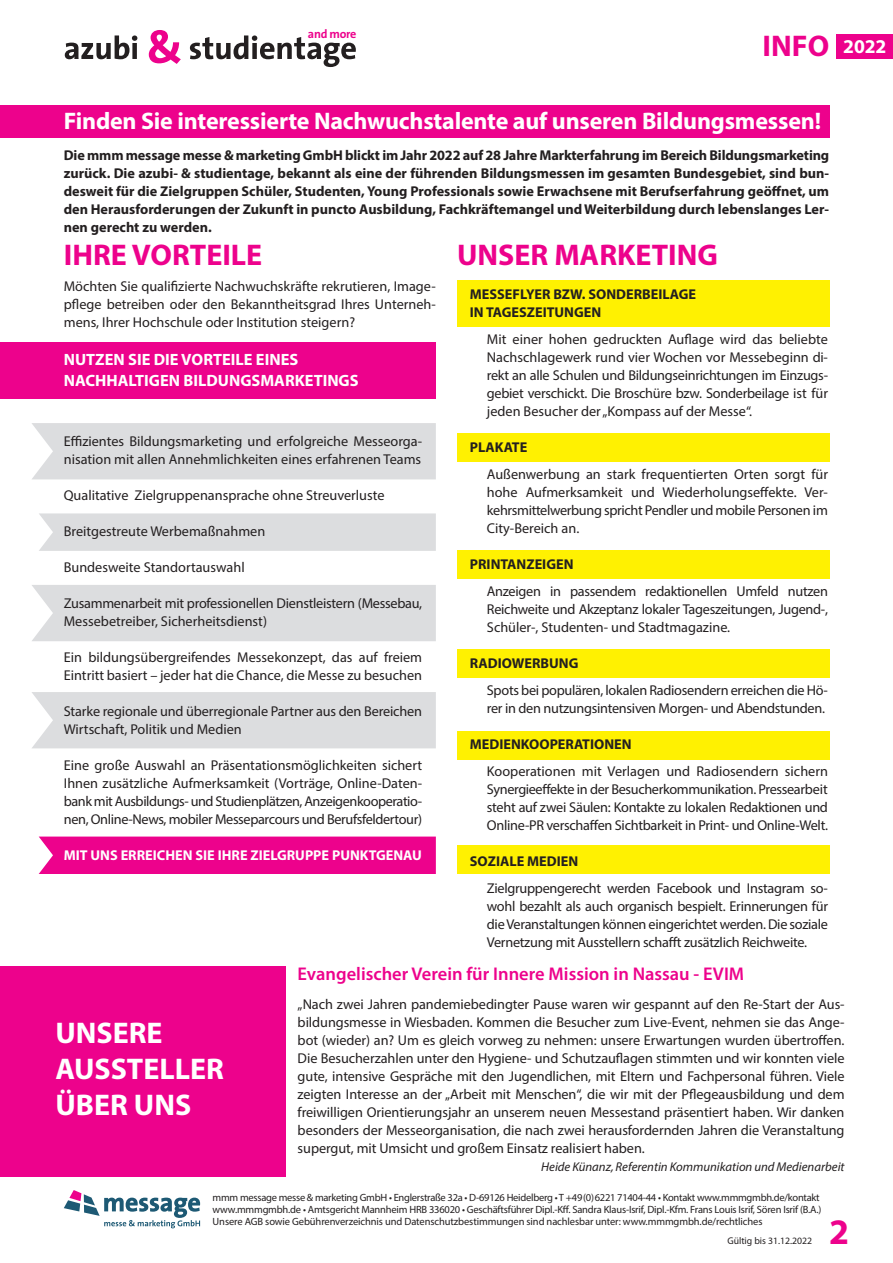
<style>
.page{position:relative;width:893px;height:1263px;background:#fff}
.page>*{position:absolute;margin:0;border:0;box-sizing:border-box;transform-origin:0 0}
.t1{font:700 36px "Myriad Pro";color:#ed028c}
.t2{font:700 30px "Myriad Pro";color:#ed028c}
.t3{font:700 30px/36px "Myriad Pro";color:#fff}
.t4{font:700 24px "Myriad Pro";letter-spacing:-.01em;color:#fff}
.t5{font:700 19.5px "Myriad Pro";color:#fff}
.t6{font:600 18.45px "Myriad Pro";color:#ed028c}
.t7{font:700 16.35px/20.7px "Myriad Pro";color:#fff}
.t8{font:14.25px/18px "Myriad Pro";letter-spacing:-.005em;color:#231f20;text-align:justify}
.t9{font:700 14.25px/18px "Myriad Pro";color:#231f20;text-align:justify}
.t10{font:700 14.25px "Myriad Pro";color:#fff}
.t11{font:italic 12.75px "Myriad Pro";color:#231f20}
.t12{font:700 12.15px "The Sans";letter-spacing:-.025em;color:#ed028c}
.t13{font:10.5px/12px "Myriad Pro";letter-spacing:-.02em;color:#231f20}
.t14{font:9.75px "Myriad Pro";color:#231f20}
</style>
<div class="page">
<svg style="left:64px;top:1190px;width:136px;height:38px"></svg>
<svg style="left:65px;top:35px;width:72px;height:24px"></svg>
<svg style="left:149px;top:30px;width:32px;height:34px"></svg>
<svg style="left:190px;top:35px;width:166px;height:32px"></svg>
<div style="left:836px;top:34px;width:57px;height:24px;background:#ed028c"></div>
<div style="left:0;top:105px;width:829px;height:33px;background:#ed028c"></div>
<div style="left:457px;top:845px;width:372px;height:29px;background:#fff101"></div>
<div style="left:39px;top:836px;width:397px;height:38px;background:#ed028c"></div>
<div style="left:32px;top:692px;width:404px;height:56px;background:#dcdddf"></div>
<div style="left:32px;top:585px;width:404px;height:56px;background:#dcdddf"></div>
<div style="left:39px;top:513px;width:397px;height:38px;background:#dcdddf"></div>
<div style="left:32px;top:423px;width:404px;height:56px;background:#dcdddf"></div>
<div style="left:457px;top:550px;width:372px;height:29px;background:#fff101"></div>
<div style="left:457px;top:649px;width:372px;height:29px;background:#fff101"></div>
<div style="left:457px;top:731px;width:372px;height:28px;background:#fff101"></div>
<div style="left:457px;top:433px;width:372px;height:29px;background:#fff101"></div>
<div style="left:0;top:343px;width:436px;height:56px;background:#ed028c"></div>
<div style="left:0;top:966px;width:285px;height:211px;background:#ed028c"></div>
<div style="left:457px;top:281px;width:372px;height:46px;background:#fff101"></div>
<p class="t12" style="left:308px;top:24px;width:50px">and more</p>
<h2 class="t2" style="left:763px;top:27px;width:68px">INFO</h2>
<h3 class="t5" style="left:843px;top:33px;width:45px">2022</h3>
<h3 class="t4" style="left:64px;top:105px;width:759px">Finden Sie interessierte Nachwuchstalente auf unseren Bildungsmessen!</h3>
<p class="t9" style="left:64px;top:145px;width:767px">Die mmm message messe &amp; marketing GmbH blickt im Jahr 2022 auf 28 Jahre Markterfahrung im Bereich Bildungsmarketing zurück. Die azubi- &amp; studientage, bekannt als eine der führenden Bildungsmessen im gesamten Bundesgebiet, sind bun&shy;desweit für die Zielgruppen Schüler, Studenten, Young Professionals sowie Erwachsene mit Berufserfahrung geöffnet, um den Herausforderungen der Zukunft in puncto Ausbildung, Fachkräftemangel und Weiterbildung durch lebenslanges Ler&shy;nen gerecht zu werden.</p>
<h2 class="t2" style="left:64px;top:235px;width:200px">IHRE VORTEILE</h2>
<p class="t8" style="left:64px;top:277px;width:374px">Möchten Sie qualifizierte Nachwuchskräfte rekrutieren, Image&shy;pflege betreiben oder den Bekanntheitsgrad Ihres Unterneh&shy;mens, Ihrer Hochschule oder Institution steigern?</p>
<p class="t7" style="left:64px;top:349px;width:296px">NUTZEN SIE DIE VORTEILE EINES<br>NACHHALTIGEN BILDUNGSMARKETINGS</p>
<p class="t8" style="left:64px;top:432px;width:360px">Effizientes Bildungsmarketing und erfolgreiche Messeorga&shy;nisation mit allen Annehmlichkeiten eines erfahrenen Teams</p>
<p class="t8" style="left:64px;top:486px;width:322px">Qualitative Zielgruppenansprache ohne Streuverluste</p>
<p class="t8" style="left:64px;top:522px;width:203px">Breitgestreute Werbemaßnahmen</p>
<p class="t8" style="left:64px;top:558px;width:182px">Bundesweite Standortauswahl</p>
<p class="t8" style="left:64px;top:594px;width:360px">Zusammenarbeit mit professionellen Dienstleistern (Messebau,<br>Messebetreiber, Sicherheitsdienst)</p>
<p class="t8" style="left:64px;top:648px;width:360px">Ein bildungsübergreifendes Messekonzept, das auf freiem<br>Eintritt basiert – jeder hat die Chance, die Messe zu besuchen</p>
<p class="t8" style="left:64px;top:702px;width:360px">Starke regionale und überregionale Partner aus den Bereichen<br>Wirtschaft, Politik und Medien</p>
<p class="t8" style="left:64px;top:756px;width:360px">Eine große Auswahl an Präsentationsmöglichkeiten sichert Ihnen zusätzliche Aufmerksamkeit (Vorträge, Online-Daten&shy;bank mit Ausbildungs- und Studienplätzen, Anzeigenkooperatio&shy;nen, Online-News, mobiler Messeparcours und Berufsfeldertour)</p>
<p class="t10" style="left:64px;top:846px;width:360px">MIT UNS ERREICHEN SIE IHRE ZIELGRUPPE PUNKTGENAU</p>
<h2 class="t2" style="left:457px;top:235px;width:262px">UNSER MARKETING</h2>
<p class="t9" style="left:470px;top:285px;width:228px">MESSEFLYER BZW. SONDERBEILAGE<br>IN TAGESZEITUNGEN</p>
<p class="t8" style="left:487px;top:330px;width:343px">Mit einer hohen gedruckten Auflage wird das beliebte Nachschlagewerk rund vier Wochen vor Messebeginn di&shy;rekt an alle Schulen und Bildungseinrichtungen im Einzugs&shy;gebiet verschickt. Die Broschüre bzw. Sonderbeilage ist für jeden Besucher der „Kompass auf der Messe“.</p>
<p class="t9" style="left:470px;top:438px;width:59px">PLAKATE</p>
<p class="t8" style="left:487px;top:465px;width:343px">Außenwerbung an stark frequentierten Orten sorgt für hohe Aufmerksamkeit und Wiederholungseffekte. Ver&shy;kehrsmittelwerbung spricht Pendler und mobile Personen im City-Bereich an.</p>
<p class="t9" style="left:470px;top:555px;width:105px">PRINTANZEIGEN</p>
<p class="t8" style="left:487px;top:582px;width:343px">Anzeigen in passendem redaktionellen Umfeld nutzen Reichweite und Akzeptanz lokaler Tageszeitungen, Jugend-, Schüler-, Studenten- und Stadtmagazine.</p>
<p class="t9" style="left:470px;top:654px;width:110px">RADIOWERBUNG</p>
<p class="t8" style="left:487px;top:681px;width:343px">Spots bei populären, lokalen Radiosendern erreichen die Hö&shy;rer in den nutzungsintensiven Morgen- und Abendstunden.</p>
<p class="t9" style="left:470px;top:735px;width:163px">MEDIENKOOPERATIONEN</p>
<p class="t8" style="left:487px;top:762px;width:343px">Kooperationen mit Verlagen und Radiosendern sichern Synergieeffekte in der Besucherkommunikation. Pressearbeit steht auf zwei Säulen: Kontakte zu lokalen Redaktionen und Online-PR verschaffen Sichtbarkeit in Print- und Online-Welt.</p>
<p class="t9" style="left:470px;top:852px;width:110px">SOZIALE MEDIEN</p>
<p class="t8" style="left:487px;top:879px;width:343px">Zielgruppengerecht werden Facebook und Instagram so&shy;wohl bezahlt als auch organisch bespielt. Erinnerungen für die Veranstaltungen können eingerichtet werden. Die soziale Vernetzung mit Ausstellern schafft zusätzlich Reichweite.</p>
<h2 class="t3" style="left:55px;top:1013px;width:170px">UNSERE<br>AUSSTELLER<br>ÜBER UNS</h2>
<p class="t6" style="left:298px;top:962px;width:448px">Evangelischer Verein für Innere Mission in Nassau - EVIM</p>
<p class="t8" style="left:298px;top:995px;width:548px">„Nach zwei Jahren pandemiebedingter Pause waren wir gespannt auf den Re-Start der Aus&shy;bildungsmesse in Wiesbaden. Kommen die Besucher zum Live-Event, nehmen sie das Ange&shy;bot (wieder) an? Um es gleich vorweg zu nehmen: unsere Erwartungen wurden übertroffen.<br>Die Besucherzahlen unter den Hygiene- und Schutzauflagen stimmten und wir konnten viele gute, intensive Gespräche mit den Jugendlichen, mit Eltern und Fachpersonal führen. Viele zeigten Interesse an der „Arbeit mit Menschen“, die wir mit der Pflegeausbildung und dem freiwilligen Orientierungsjahr an unserem neuen Messestand präsentiert haben. Wir danken besonders der Messeorganisation, die nach zwei herausfordernden Jahren die Veranstaltung supergut, mit Umsicht und großem Einsatz realisiert haben.</p>
<p class="t11" style="left:541px;top:1158px;width:305px">Heide Künanz, Referentin Kommunikation und Medienarbeit</p>
<p class="t13" style="left:213px;top:1191px;width:610px">mmm message messe &amp; marketing GmbH • Englerstraße 32a • D-69126 Heidelberg • T +49(0)6221 71404-44 • Kontakt www.mmmgmbh.de/kontakt www.mmmgmbh.de • Amtsgericht Mannheim HRB 336020 • Geschäftsführer Dipl.-Kff. Sandra Klaus-Isrif, Dipl.-Kfm. Frans Louis Isrif, Sören Isrif (B.A.)<br>Unsere AGB sowie Gebührenverzeichnis und Datenschutzbestimmungen sind nachlesbar unter: www.mmmgmbh.de/rechtliches</p>
<p class="t14" style="left:727px;top:1234px;width:86px">Gültig bis 31.12.2022</p>
<h1 class="t1" style="left:829px;top:1208px;width:21px">2</h1>
</div>
